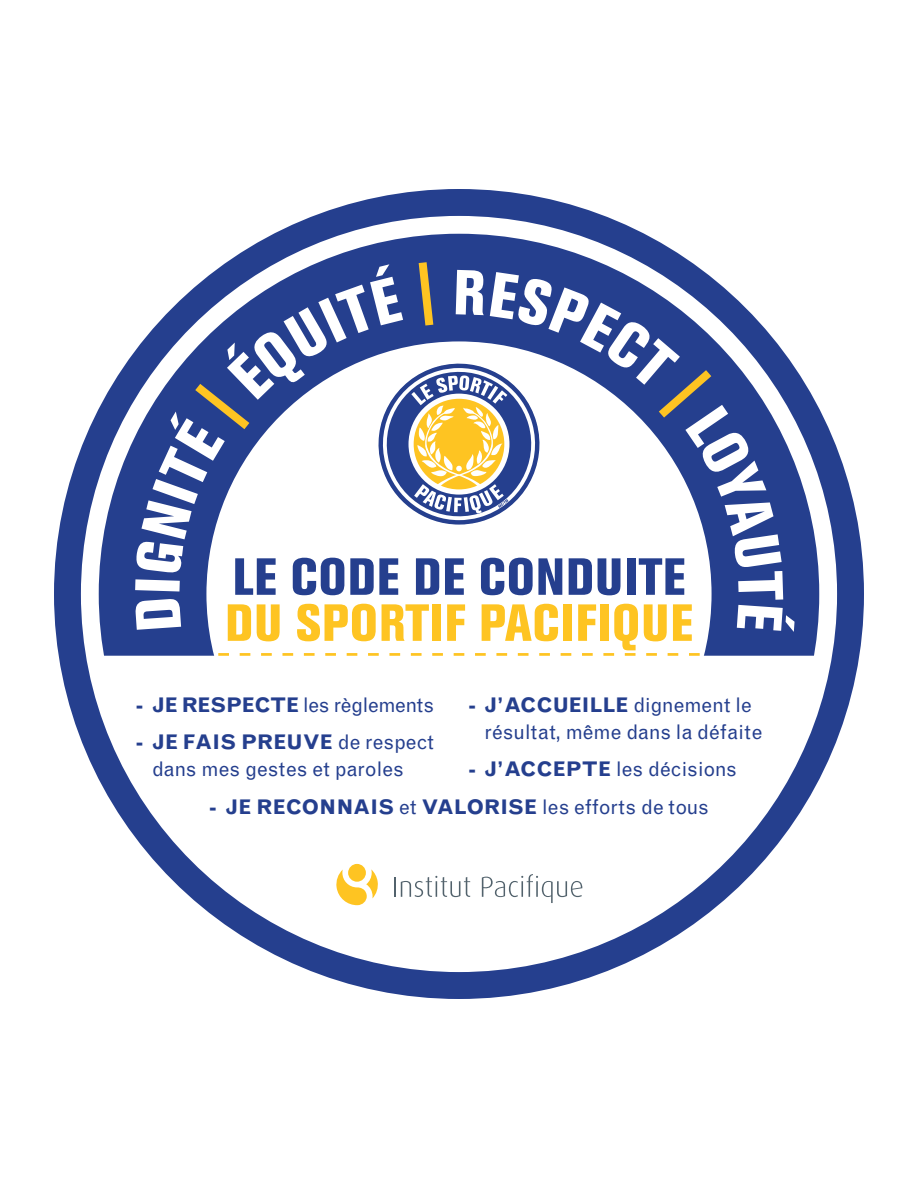
<style>
.page{position:relative;width:918px;height:1188px;background:#fff}
.page>*{position:absolute;margin:0;border:0;box-sizing:border-box;transform-origin:0 0}
.t1{font:800 condensed 51.6px "Akzidenz Grotesk BE";letter-spacing:.02em;color:#fec422}
.t2{font:800 condensed 51.6px "Akzidenz Grotesk BE";letter-spacing:.02em;color:#253f8e}
.t3{font:20.25px/26.8px "Grotesque";color:#253f8e}
.t4{font:700 20.25px "Grotesque";color:#253f8e}
.t5{font:20.25px "Grotesque";letter-spacing:-.02em;color:#253f8e}
.s1{font-weight:700}
.s2{font-weight:400}
</style>
<div class="page">
<div style="left:54px;top:189px;width:810px;height:810px;border:27px solid #253f8e;border-radius:50%"></div>
<div style="left:99px;top:234px;width:720px;height:720px;border:108px solid #253f8e;border-radius:50%"></div>
<svg style="left:98px;top:656px;width:726px;height:309px"></svg>
<svg style="left:218px;top:653px;width:482px;height:3px"></svg>
<svg style="left:348px;top:864px;width:18px;height:18px"></svg>
<svg style="left:336px;top:869px;width:43px;height:36px"></svg>
<hr style="left:394px;top:877px;width:2px;height:20px;background:#52626c">
<svg style="left:401px;top:876px;width:69px;height:21px"></svg>
<svg style="left:482px;top:874px;width:100px;height:29px"></svg>
<svg style="left:135px;top:262px;width:660px;height:370px"></svg>
<h1 class="t2" style="left:233px;top:547px;width:454px">LE CODE DE CONDUITE</h1>
<h1 class="t1" style="left:225px;top:593px;width:469px">DU SPORTIF PACIFIQUE</h1>
<p class="t3" style="left:485px;top:691px;width:279px;text-indent:-16px"><span class="s1">- J’ACCUEILLE</span> dignement le résultat, même dans la défaite</p>
<p class="t3" style="left:468px;top:755px;width:270px"><span class="s1">- J’ACCEPTE</span> les décisions</p>
<p class="t4" style="left:209px;top:795px;width:501px">- JE RECONNAIS <span class="s2">et</span> VALORISE <span class="s2">les efforts de tous</span></p>
<p class="t5" style="left:136px;top:693px;width:300px"><span class="s1">- JE RESPECTE</span> les règlements</p>
<p class="t3" style="left:152px;top:728px;width:284px;text-indent:-16px"><span class="s1">- JE FAIS PREUVE</span> de respect dans mes gestes et paroles</p>
</div>
